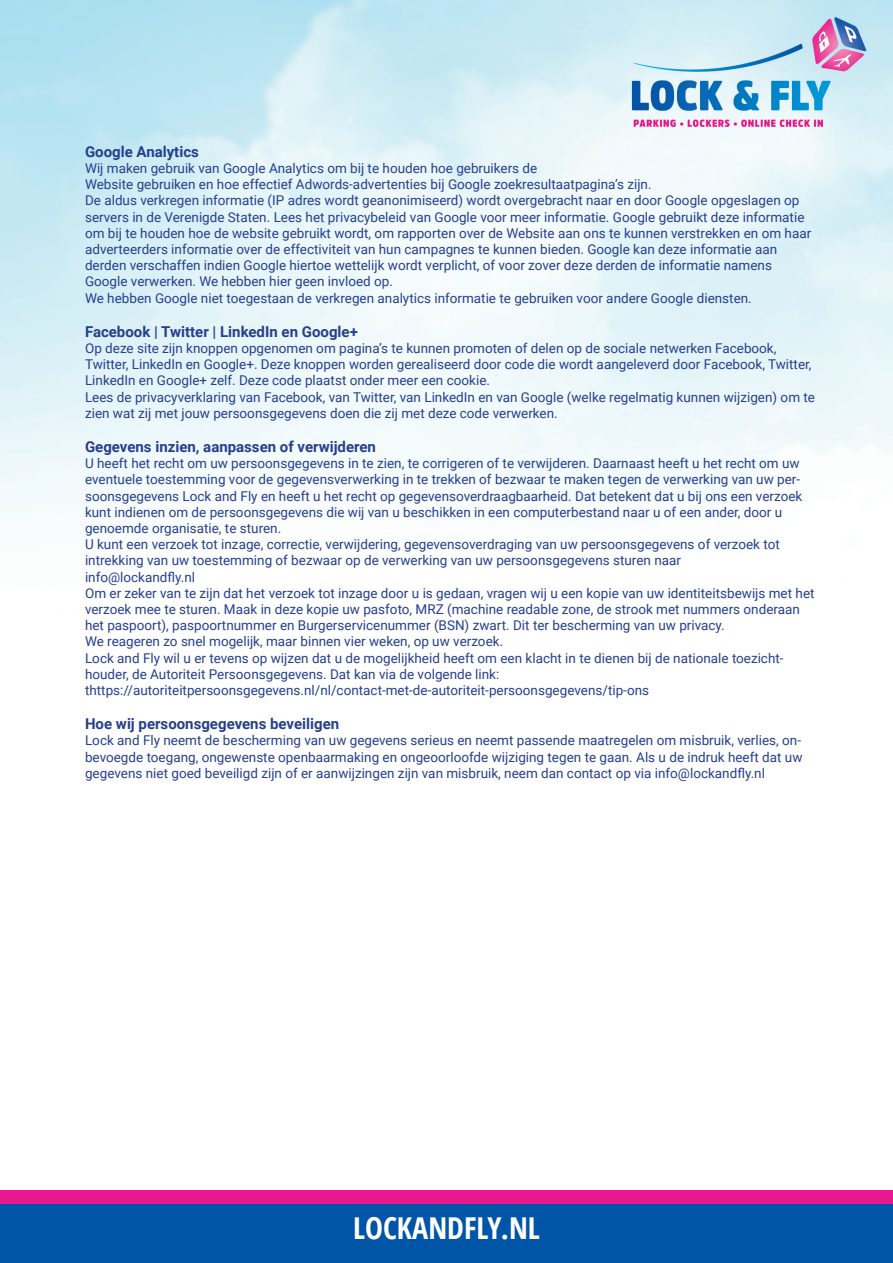
<style>
.page{position:relative;width:893px;height:1263px;background:#fff}
.page>*{position:absolute;margin:0;border:0;box-sizing:border-box;transform-origin:0 0}
.t1{font:700 condensed 30.15px "Open Sans";color:#fff}
.t2{font:700 15px "Roboto";color:#253f8e}
.t3{font:13.5px/16.2px "Roboto";color:#253f8e}
</style>
<div class="page">
<img style="left:0;top:0;width:893px;height:519px">
<div style="left:0;top:1199px;width:893px;height:64px;background:#0155a7"></div>
<div style="left:0;top:1190px;width:893px;height:14px;background:#e81990"></div>
<p class="t2" style="left:85px;top:141px;width:115px">Google Analytics</p>
<p class="t3" style="left:85px;top:160px;width:728px">Wij maken gebruik van Google Analytics om bij te houden hoe gebruikers de<br>Website gebruiken en hoe effectief Adwords-advertenties bij Google zoekresultaatpagina’s zijn.<br>De aldus verkregen informatie (IP adres wordt geanonimiseerd) wordt overgebracht naar en door Google opgeslagen op servers in de Verenigde Staten. Lees het privacybeleid van Google voor meer informatie. Google gebruikt deze informatie om bij te houden hoe de website gebruikt wordt, om rapporten over de Website aan ons te kunnen verstrekken en om haar adverteerders informatie over de effectiviteit van hun campagnes te kunnen bieden. Google kan deze informatie aan derden verschaffen indien Google hiertoe wettelijk wordt verplicht, of voor zover deze derden de informatie namens Google verwerken. We hebben hier geen invloed op.<br>We hebben Google niet toegestaan de verkregen analytics informatie te gebruiken voor andere Google diensten.</p>
<p class="t2" style="left:85px;top:321px;width:274px">Facebook | Twitter | LinkedIn en Google+</p>
<p class="t3" style="left:85px;top:340px;width:731px">Op deze site zijn knoppen opgenomen om pagina’s te kunnen promoten of delen op de sociale netwerken Facebook, Twitter, LinkedIn en Google+. Deze knoppen worden gerealiseerd door code die wordt aangeleverd door Facebook, Twitter, LinkedIn en Google+ zelf. Deze code plaatst onder meer een cookie.<br>Lees de privacyverklaring van Facebook, van Twitter, van LinkedIn en van Google (welke regelmatig kunnen wijzigen) om te zien wat zij met jouw persoonsgegevens doen die zij met deze code verwerken.</p>
<p class="t2" style="left:85px;top:436px;width:292px">Gegevens inzien, aanpassen of verwijderen</p>
<p class="t3" style="left:85px;top:455px;width:731px">U heeft het recht om uw persoonsgegevens in te zien, te corrigeren of te verwijderen. Daarnaast heeft u het recht om uw eventuele toestemming voor de gegevensverwerking in te trekken of bezwaar te maken tegen de verwerking van uw per&shy;soonsgegevens Lock and Fly en heeft u het recht op gegevensoverdraagbaarheid. Dat betekent dat u bij ons een verzoek kunt indienen om de persoonsgegevens die wij van u beschikken in een computerbestand naar u of een ander, door u genoemde organisatie, te sturen.<br>U kunt een verzoek tot inzage, correctie, verwijdering, gegevensoverdraging van uw persoonsgegevens of verzoek tot intrekking van uw toestemming of bezwaar op de verwerking van uw persoonsgegevens sturen naar<br>info@lockandfly.nl<br>Om er zeker van te zijn dat het verzoek tot inzage door u is gedaan, vragen wij u een kopie van uw identiteitsbewijs met het verzoek mee te sturen. Maak in deze kopie uw pasfoto, MRZ (machine readable zone, de strook met nummers onderaan het paspoort), paspoortnummer en Burgerservicenummer (BSN) zwart. Dit ter bescherming van uw privacy.<br>We reageren zo snel mogelijk, maar binnen vier weken, op uw verzoek.<br>Lock and Fly wil u er tevens op wijzen dat u de mogelijkheid heeft om een klacht in te dienen bij de nationale toezicht&shy;houder, de Autoriteit Persoonsgegevens. Dat kan via de volgende link: thttps://autoriteitpersoonsgegevens.nl/nl/contact-met-de-autoriteit-persoonsgegevens/tip-ons</p>
<p class="t2" style="left:85px;top:713px;width:256px">Hoe wij persoonsgegevens beveiligen</p>
<p class="t3" style="left:85px;top:732px;width:719px;text-align:justify">Lock and Fly neemt de bescherming van uw gegevens serieus en neemt passende maatregelen om misbruik, verlies, on&shy;bevoegde toegang, ongewenste openbaarmaking en ongeoorloofde wijziging tegen te gaan. Als u de indruk heeft dat uw gegevens niet goed beveiligd zijn of er aanwijzingen zijn van misbruik, neem dan contact op via info@lockandfly.nl</p>
<h1 class="t1" style="left:353px;top:1207px;width:188px">LOCKANDFLY.NL</h1>
</div>
